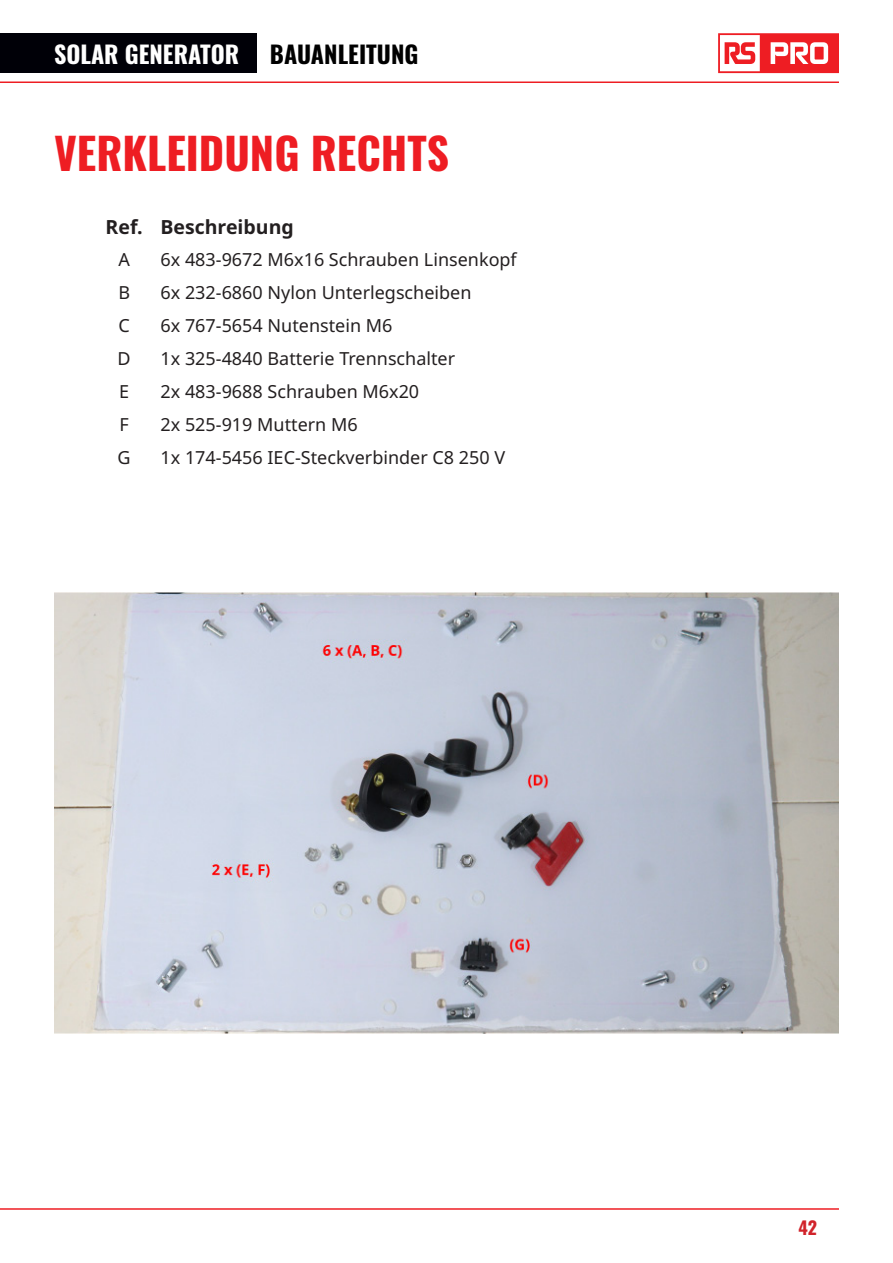
<style>
.page{position:relative;width:893px;height:1263px;background:#fff}
.page>*{position:absolute;margin:0;border:0;box-sizing:border-box;transform-origin:0 0}
.Category_H1{font:700 43.5px "Oswald";color:#ee1d23}
.t1{font:700 24px "Oswald";color:#fff}
.t2{font:700 24px "Oswald";color:#000}
.t3{font:700 19.5px "Noto Sans";color:#231f20}
.t4{font:18px "Noto Sans";color:#231f20}
.t5{font:700 18px "Oswald";color:#d1232a}
</style>
<div class="page">
<svg style="left:718px;top:33px;width:121px;height:40px"></svg>
<div style="left:0;top:33px;width:257px;height:40px;background:#000007"></div>
<hr style="left:0;top:81px;width:839px;height:2px;background:#ee1d23">
<hr style="left:0;top:1208px;width:839px;height:2px;background:#ee1d23">
<img style="left:54px;top:592px;width:785px;height:442px">
<h2 class="t1" style="left:54px;top:42px;width:187px">SOLAR GENERATOR</h2>
<h2 class="t2" style="left:270px;top:42px;width:150px">BAUANLEITUNG</h2>
<p class="Category_H1" style="left:54px;top:131px;width:397px">VERKLEIDUNG RECHTS</p>
<p class="t3" style="left:106px;top:216px;width:39px">Ref.</p>
<p class="t3" style="left:160px;top:216px;width:135px">Beschreibung</p>
<p class="t4" style="left:118px;top:246px;width:13px">A</p>
<p class="t4" style="left:160px;top:246px;width:358px">6x 483-9672 M6x16 Schrauben Linsenkopf</p>
<p class="t4" style="left:118px;top:280px;width:13px">B</p>
<p class="t4" style="left:160px;top:280px;width:313px">6x 232-6860 Nylon Unterlegscheiben</p>
<p class="t4" style="left:118px;top:313px;width:13px">C</p>
<p class="t4" style="left:160px;top:313px;width:233px">6x 767-5654 Nutenstein M6</p>
<p class="t4" style="left:118px;top:346px;width:15px">D</p>
<p class="t4" style="left:160px;top:346px;width:296px">1x 325-4840 Batterie Trennschalter</p>
<p class="t4" style="left:119px;top:379px;width:12px">E</p>
<p class="t4" style="left:160px;top:379px;width:260px">2x 483-9688 Schrauben M6x20</p>
<p class="t4" style="left:120px;top:412px;width:11px">F</p>
<p class="t4" style="left:160px;top:412px;width:199px">2x 525-919 Muttern M6</p>
<p class="t4" style="left:118px;top:445px;width:15px">G</p>
<p class="t4" style="left:160px;top:445px;width:346px">1x 174-5456 IEC-Steckverbinder C8 250 V</p>
<p class="t5" style="left:798px;top:1218px;width:20px">42</p>
</div>
